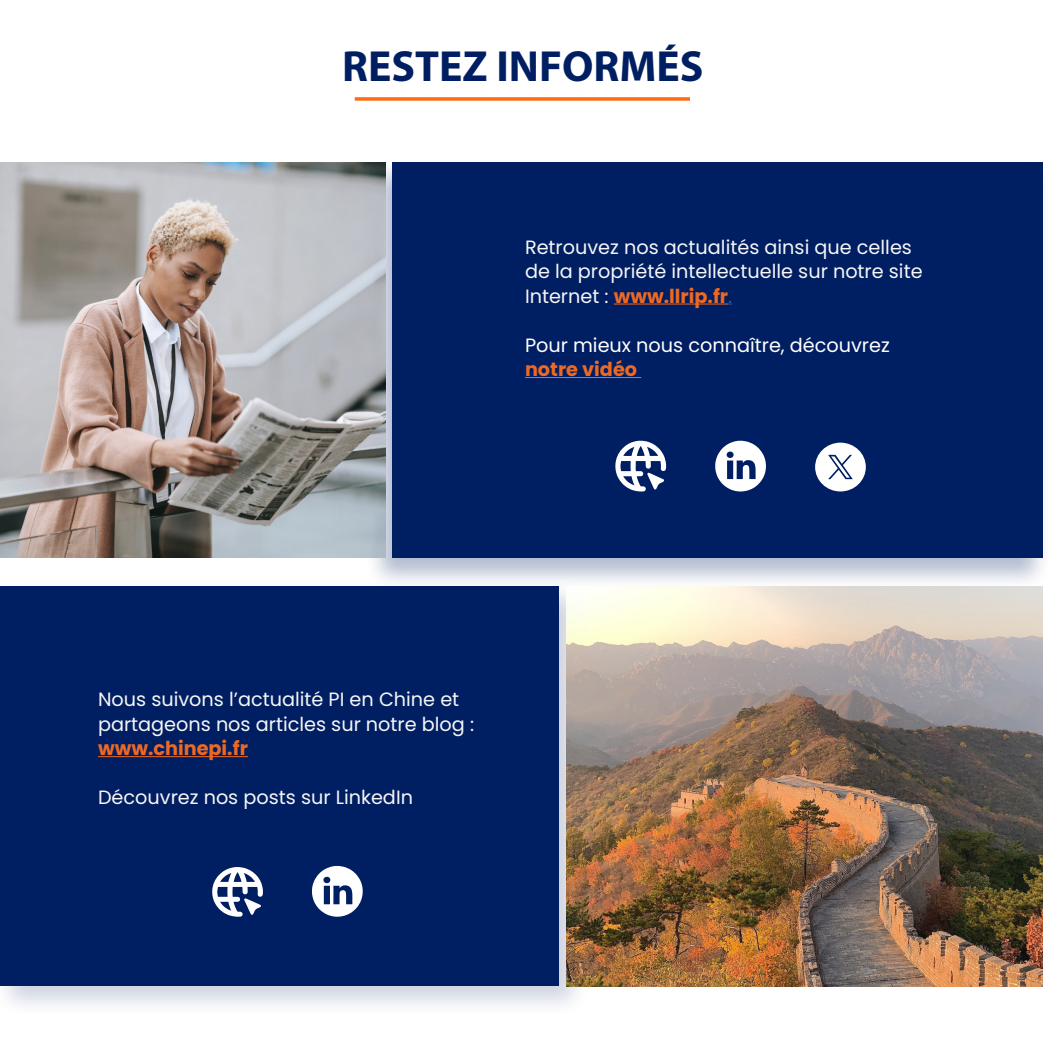
<style>
.page{position:relative;width:1050px;height:1050px;background:#fff}
.page>*{position:absolute;margin:0;border:0;box-sizing:border-box;transform-origin:0 0}
.t1{font:700 43.75px "Myriad Pro";color:#001e62}
.t2{font:19.25px/24.5px "Poppins";color:#f6f6f6}
.t3{font:19.25px "Poppins";color:#fff}
.t4{font:700 19.25px "Poppins";color:#ed6923}
.s1{font-weight:700;color:#ed6923}
.s2{color:#275b9b}
</style>
<div class="page">
<div style="left:0;top:579px;width:591px;height:439px;background:#001e62;opacity:.2"></div>
<div style="left:0;top:586px;width:559px;height:400px;background:#001e62"></div>
<div style="left:365px;top:159px;width:685px;height:431px;background:#001e62;opacity:.3"></div>
<div style="left:393px;top:162px;width:650px;height:396px;background:#001e62"></div>
<hr style="left:614px;top:304px;width:114px;height:1px;background:#ed6923">
<hr style="left:525px;top:377px;width:116px;height:1px;background:#ed6923">
<hr style="left:98px;top:756px;width:150px;height:1px;background:#ed6923">
<svg style="left:355px;top:97px;width:335px;height:4px"></svg>
<div style="left:815px;top:443px;width:51px;height:48px;background:#fff;border-radius:50%"></div>
<svg style="left:828px;top:455px;width:25px;height:24px"></svg>
<svg style="left:615px;top:441px;width:51px;height:51px"></svg>
<svg style="left:715px;top:441px;width:51px;height:51px"></svg>
<svg style="left:312px;top:866px;width:51px;height:51px"></svg>
<svg style="left:212px;top:867px;width:51px;height:50px"></svg>
<img style="left:0;top:162px;width:386px;height:396px">
<img style="left:566px;top:586px;width:477px;height:400px">
<h1 class="t1" style="left:342px;top:38px;width:363px">RESTEZ INFORMÉS</h1>
<p class="t2" style="left:525px;top:235px;width:399px">Retrouvez nos actualités ainsi que celles de la propriété intellectuelle sur notre site<br>Internet : <span class="s1">www.llrip.fr</span><span class="s2">.</span></p>
<p class="t3" style="left:525px;top:334px;width:366px">Pour mieux nous connaître, découvrez</p>
<p class="t4" style="left:525px;top:358px;width:114px">notre vidéo</p>
<p class="t2" style="left:98px;top:687px;width:378px">Nous suivons l’actualité PI en Chine et partageons nos articles sur notre blog :</p>
<p class="t4" style="left:98px;top:737px;width:151px">www.chinepi.fr</p>
<p class="t2" style="left:98px;top:785px;width:317px">Découvrez nos posts sur LinkedIn</p>
</div>
